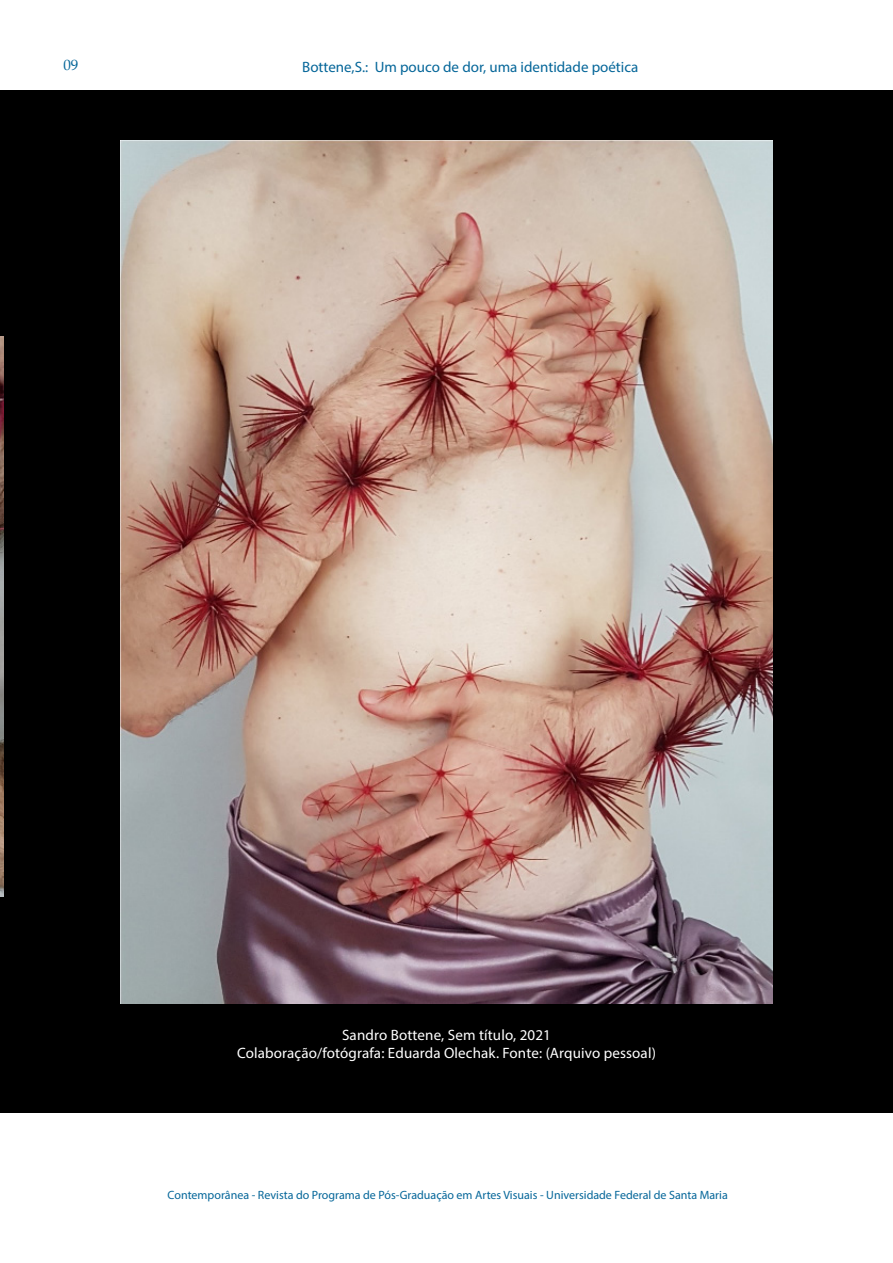
<style>
.page{position:relative;width:893px;height:1263px;background:#fff}
.page>*{position:absolute;margin:0;border:0;box-sizing:border-box;transform-origin:0 0}
.LegendaFIGURA{font:15px "Myriad Pro";letter-spacing:.01em;color:#fff}
.t1{font:15px "Myriad Pro";color:#056699}
.t2{font:15px "Palatino Linotype";color:#056699}
.t3{font:12px "Myriad Pro";color:#056699}
</style>
<div class="page">
<div style="left:0;top:91px;width:893px;height:1021px;background:#000"></div>
<img style="left:0;top:336px;width:4px;height:560px">
<img style="left:120px;top:140px;width:653px;height:864px">
<p class="t2" style="left:63px;top:54px;width:16px">09</p>
<p class="t1" style="left:302px;top:57px;width:338px">Bottene,S.: Um pouco de dor, uma identidade poética</p>
<p class="LegendaFIGURA" style="left:342px;top:1026px;width:210px">Sandro Bottene, Sem título, 2021</p>
<p class="LegendaFIGURA" style="left:237px;top:1044px;width:420px">Colaboração/fotógrafa: Eduarda Olechak. Fonte: (Arquivo pessoal)</p>
<p class="t3" style="left:168px;top:1187px;width:562px">Contemporânea - Revista do Programa de Pós-Graduação em Artes Visuais - Universidade Federal de Santa Maria</p>
</div>
